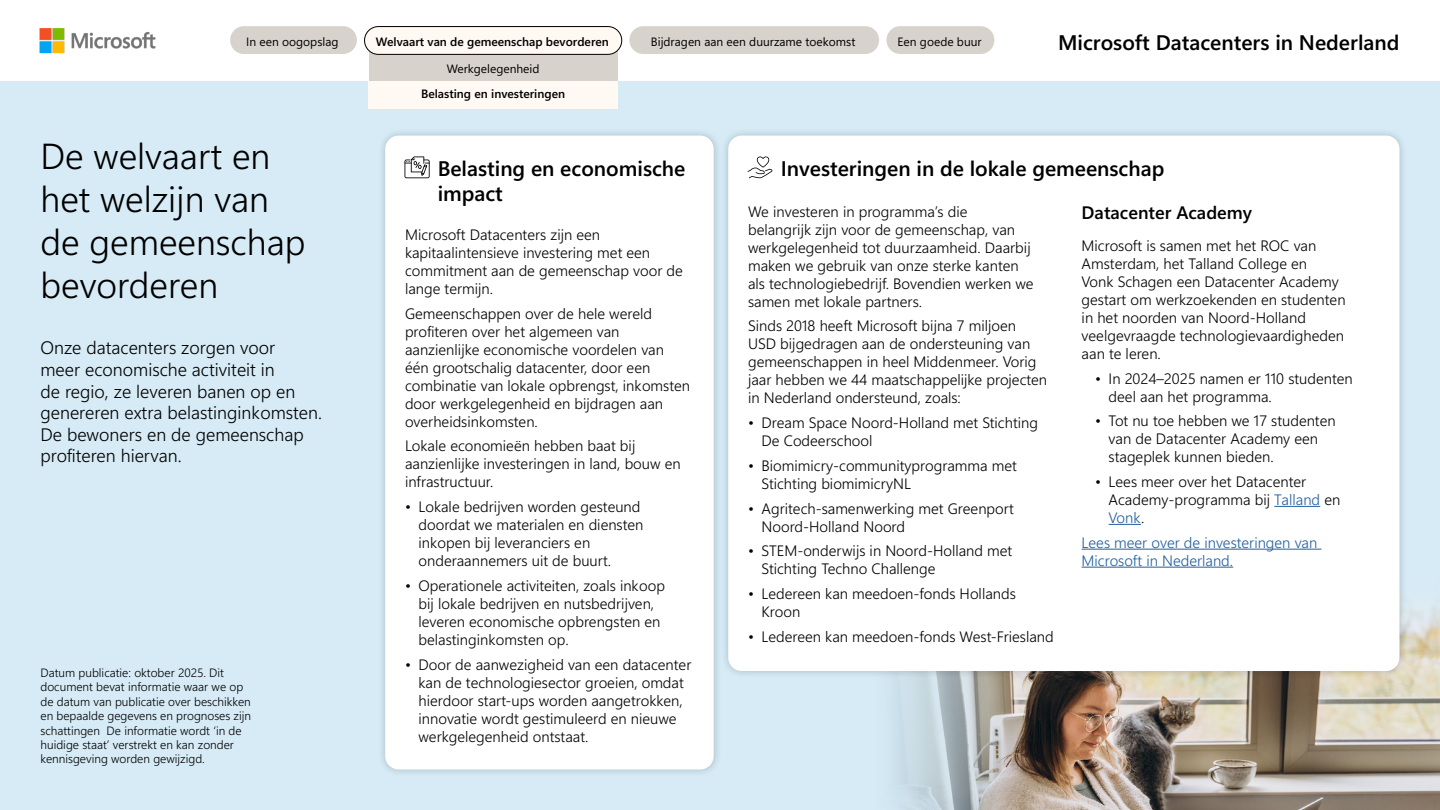
<style>
.page{position:relative;width:1440px;height:810px;background:#fff}
.page>*{position:absolute;margin:0;border:0;box-sizing:border-box;transform-origin:0 0}
.large_heading{font:36px/43.2px "Segoe Sans a 8000 15 e 0000";color:#000}
.large_subhead{font:21px/25.2px "Segoe Sans a 8000";color:#000}
.larger_body_copy{font:18px/21.6px "Segoe Sans a 8000 15 e 0000";color:#000}
.small_subhead{font:18px "Segoe Sans a 8000";color:#000}
.bullets{font:15px/18px "Segoe Sans a 8000 15 e 0000";color:#000}
.small_body_copy{font:15px/18px "Segoe Sans a 8000 15 e 0000";color:#215e9e}
.Published_fine_print{font:12px/14.4px "Segoe Sans a 8000 15 e 0000";color:#000}
.Nav_inactive{font:12px "Segoe Sans a 8000";color:#000}
.Nav_active{font:12px "Segoe Sans a 8000";color:#000}
.s1{color:#215e9e}
</style>
<div class="page">
<div style="left:0;top:81px;width:1440px;height:729px;background:#d6ebf6"></div>
<img style="left:39px;top:28px;width:117px;height:26px">
<img style="left:896px;top:606px;width:544px;height:204px">
<div style="left:720px;top:127px;width:688px;height:552px;background:#000;opacity:.2"></div>
<div style="left:728px;top:136px;width:671px;height:535px;background:#fff;border-radius:14px"></div>
<div style="left:377px;top:127px;width:345px;height:651px;background:#000;opacity:.2"></div>
<div style="left:385px;top:136px;width:329px;height:634px;background:#fff;border-radius:14px"></div>
<svg style="left:405px;top:156px;width:25px;height:22px"></svg>
<svg style="left:748px;top:156px;width:24px;height:22px"></svg>
<hr style="left:1274px;top:506px;width:46px;height:1px;background:#215e9e">
<hr style="left:1109px;top:524px;width:32px;height:1px;background:#215e9e">
<hr style="left:1082px;top:549px;width:239px;height:1px;background:#215e9e">
<hr style="left:1082px;top:567px;width:151px;height:1px;background:#215e9e">
<div style="left:369px;top:44px;width:249px;height:37px;background:#d7d2cb"></div>
<div style="left:368px;top:81px;width:250px;height:28px;background:#fff8f3"></div>
<div style="left:230px;top:26px;width:127px;height:28px;background:#d7d2cb;border-radius:14px"></div>
<div style="left:365px;top:27px;width:257px;height:27px;background:#fff8f3;border-radius:14px"></div>
<div style="left:364px;top:26px;width:258px;height:29px;border:1px solid #000;border-radius:14px"></div>
<div style="left:629px;top:26px;width:250px;height:28px;background:#d7d2cb;border-radius:14px"></div>
<div style="left:886px;top:26px;width:108px;height:28px;background:#d7d2cb;border-radius:14px"></div>
<p class="Nav_inactive" style="left:246px;top:33px;width:94px">In een oogopslag</p>
<p class="Nav_active" style="left:376px;top:33px;width:234px">Welvaart van de gemeenschap bevorderen</p>
<p class="Nav_inactive" style="left:651px;top:33px;width:206px">Bijdragen aan een duurzame toekomst</p>
<p class="Nav_inactive" style="left:898px;top:33px;width:86px">Een goede buur</p>
<p class="Nav_inactive" style="left:447px;top:60px;width:94px">Werkgelegenheid</p>
<p class="Nav_active" style="left:421px;top:85px;width:146px">Belasting en investeringen</p>
<h2 class="large_subhead" style="left:1058px;top:30px;width:343px">Microsoft Datacenters in Nederland</h2>
<p class="large_heading" style="left:40px;top:133px;width:266px">De welvaart en het welzijn van de gemeenschap bevorderen</p>
<p class="larger_body_copy" style="left:40px;top:337px;width:283px">Onze datacenters zorgen voor<br>meer economische activiteit in<br>de regio, ze leveren banen op en genereren extra belastinginkomsten.<br>De bewoners en de gemeenschap profiteren hiervan.</p>
<p class="Published_fine_print" style="left:40px;top:665px;width:212px">Datum publicatie: oktober 2025. Dit document bevat informatie waar we op de datum van publicatie over beschikken en bepaalde gegevens en prognoses zijn schattingen De informatie wordt ‘in de huidige staat’ verstrekt en kan zonder kennisgeving worden gewijzigd.</p>
<p class="large_subhead" style="left:438px;top:155px;width:249px">Belasting en economische impact</p>
<p class="bullets" style="left:405px;top:225px;width:279px">Microsoft Datacenters zijn een kapitaalintensieve investering met een commitment aan de gemeenschap voor de lange termijn.</p>
<p class="bullets" style="left:405px;top:304px;width:287px">Gemeenschappen over de hele wereld profiteren over het algemeen van aanzienlijke economische voordelen van één grootschalig datacenter, door een combinatie van lokale opbrengst, inkomsten door werkgelegenheid en bijdragen aan overheidsinkomsten.</p>
<p class="bullets" style="left:405px;top:437px;width:277px">Lokale economieën hebben baat bij aanzienlijke investeringen in land, bouw en infrastructuur.</p>
<p class="bullets" style="left:418px;top:497px;width:226px;text-indent:-14px">• Lokale bedrijven worden gesteund doordat we materialen en diensten inkopen bij leveranciers en onderaannemers uit de buurt.</p>
<p class="bullets" style="left:418px;top:576px;width:248px;text-indent:-14px">• Operationele activiteiten, zoals inkoop bij lokale bedrijven en nutsbedrijven, leveren economische opbrengsten en belastinginkomsten op.</p>
<p class="bullets" style="left:418px;top:655px;width:274px;text-indent:-14px">• Door de aanwezigheid van een datacenter kan de technologiesector groeien, omdat hierdoor start-ups worden aangetrokken, innovatie wordt gestimuleerd en nieuwe werkgelegenheid ontstaat.</p>
<p class="large_subhead" style="left:781px;top:155px;width:385px">Investeringen in de lokale gemeenschap</p>
<p class="bullets" style="left:748px;top:202px;width:287px">We investeren in programma’s die belangrijk zijn voor de gemeenschap, van werkgelegenheid tot duurzaamheid. Daarbij maken we gebruik van onze sterke kanten als technologiebedrijf. Bovendien werken we samen met lokale partners.</p>
<p class="bullets" style="left:748px;top:317px;width:301px">Sinds 2018 heeft Microsoft bijna 7 miljoen USD bijgedragen aan de ondersteuning van gemeenschappen in heel Middenmeer. Vorig jaar hebben we 44 maatschappelijke projecten in Nederland ondersteund, zoals:</p>
<p class="bullets" style="left:762px;top:413px;width:278px;text-indent:-14px">• Dream Space Noord-Holland met Stichting<br>De Codeerschool</p>
<p class="bullets" style="left:762px;top:456px;width:257px;text-indent:-14px">• Biomimicry-communityprogramma met<br>Stichting biomimicryNL</p>
<p class="bullets" style="left:762px;top:499px;width:254px;text-indent:-14px">• Agritech-samenwerking met Greenport<br>Noord-Holland Noord</p>
<p class="bullets" style="left:762px;top:542px;width:252px;text-indent:-14px">• STEM-onderwijs in Noord-Holland met<br>Stichting Techno Challenge</p>
<p class="bullets" style="left:762px;top:584px;width:256px;text-indent:-14px">• Ledereen kan meedoen-fonds Hollands<br>Kroon</p>
<p class="bullets" style="left:748px;top:627px;width:307px">• Ledereen kan meedoen-fonds West-Friesland</p>
<p class="small_subhead" style="left:1082px;top:200px;width:172px">Datacenter Academy</p>
<p class="bullets" style="left:1082px;top:236px;width:265px">Microsoft is samen met het ROC van Amsterdam, het Talland College en<br>Vonk Schagen een Datacenter Academy gestart om werkzoekenden en studenten in het noorden van Noord-Holland veelgevraagde technologievaardigheden aan te leren.</p>
<p class="bullets" style="left:1109px;top:369px;width:246px;text-indent:-14px">• In 2024–2025 namen er 110 studenten deel aan het programma.</p>
<p class="bullets" style="left:1109px;top:412px;width:229px;text-indent:-14px">• Tot nu toe hebben we 17 studenten van de Datacenter Academy een stageplek kunnen bieden.</p>
<p class="bullets" style="left:1109px;top:472px;width:233px;text-indent:-14px">• Lees meer over het Datacenter<br>Academy-programma bij <span class="s1">Talland</span> en<br><span class="s1">Vonk</span>.</p>
<p class="small_body_copy" style="left:1082px;top:533px;width:237px">Lees meer over de investeringen van<br>Microsoft in Nederland.</p>
</div>
